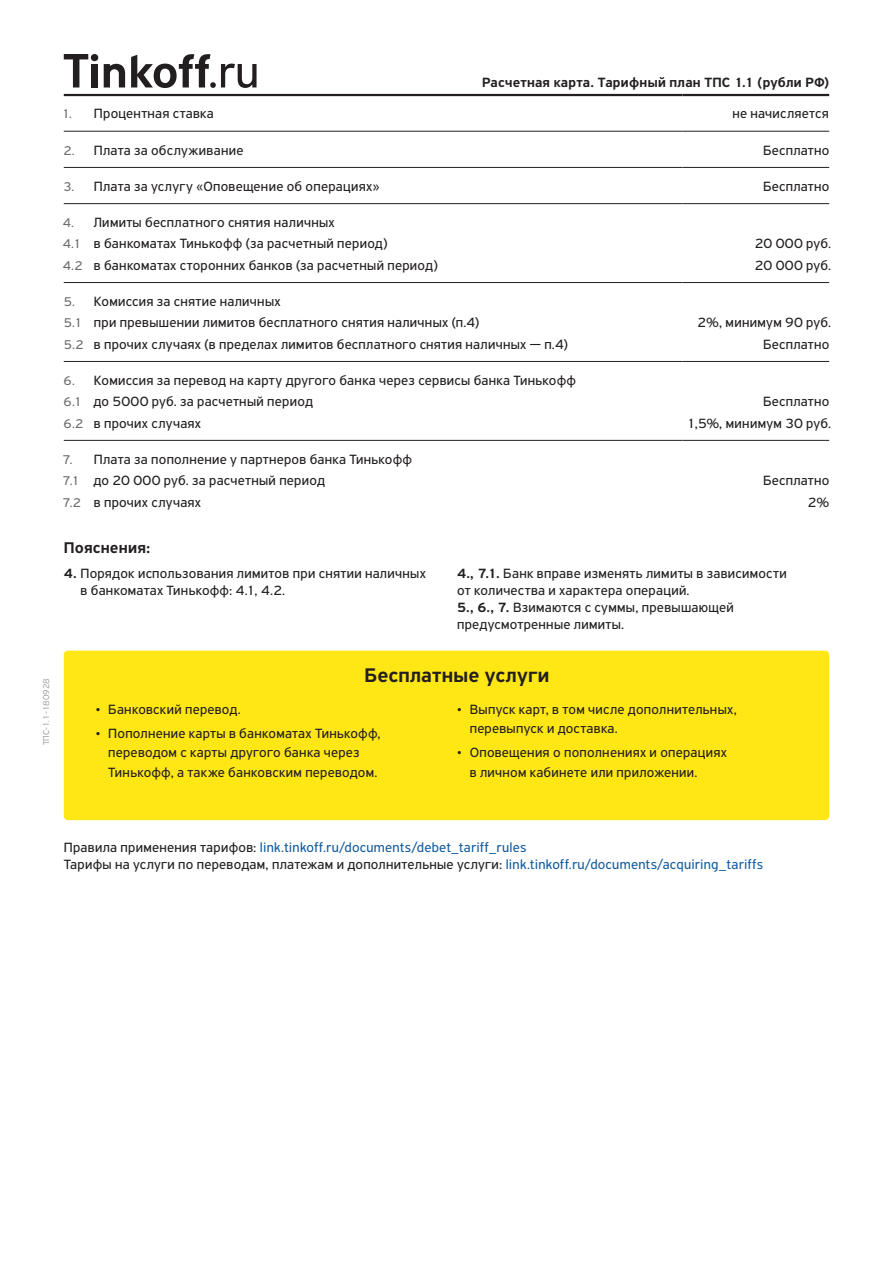
<style>
.page{position:relative;width:893px;height:1263px;background:#fff}
.page>*{position:absolute;margin:0;border:0;box-sizing:border-box;transform-origin:0 0}
.add_h1{font:500 21px "PF Highway Sans Pro";letter-spacing:.01em;color:#231f20}
.descr_h2{font:500 16.5px "PF Highway Sans Pro";letter-spacing:.01em;color:#231f20}
.bottom_links{font:14.25px/19.5px "PF Highway Sans Pro";letter-spacing:.02em;color:#231f20}
.descr_tab{font:14.25px/17.1px "PF Highway Sans Pro";letter-spacing:.02em;color:#231f20}
.right_cells{font:14.25px "PF Highway Sans Pro";letter-spacing:.015em;color:#231f20}
.bottom_links-2{font:14.25px "PF Highway Sans Pro";letter-spacing:.02em;color:#175d9e}
.right_cells-2{font:500 14.25px "PF Highway Sans Pro";letter-spacing:.015em;color:#231f20}
.kod{font:300 9px "PF Highway Sans Pro";color:#939598}
.s1{font-size:13.5px;color:#6c6d70}
.s2{font-weight:500}
.s3{color:#231f20}
.s4{color:#175d9e}
</style>
<div class="page">
<hr style="left:64px;top:440px;width:618px;height:1px;background:#231f20">
<hr style="left:682px;top:440px;width:147px;height:1px;background:#231f20">
<hr style="left:64px;top:203px;width:618px;height:1px;background:#231f20">
<hr style="left:682px;top:203px;width:147px;height:1px;background:#231f20">
<hr style="left:64px;top:167px;width:618px;height:1px;background:#231f20">
<hr style="left:682px;top:167px;width:147px;height:1px;background:#231f20">
<hr style="left:64px;top:282px;width:618px;height:1px;background:#231f20">
<hr style="left:682px;top:282px;width:147px;height:1px;background:#231f20">
<hr style="left:64px;top:361px;width:618px;height:1px;background:#231f20">
<hr style="left:682px;top:361px;width:147px;height:1px;background:#231f20">
<hr style="left:64px;top:94px;width:618px;height:2px;background:#231f20">
<hr style="left:682px;top:94px;width:147px;height:2px;background:#231f20">
<hr style="left:64px;top:131px;width:618px;height:1px;background:#231f20">
<hr style="left:682px;top:131px;width:147px;height:1px;background:#231f20">
<svg style="left:64px;top:54px;width:34px;height:33px"></svg>
<div style="left:91px;top:64px;width:7px;height:23px;background:#231f20"></div>
<svg style="left:104px;top:63px;width:21px;height:24px"></svg>
<svg style="left:131px;top:54px;width:126px;height:34px"></svg>
<div style="left:64px;top:651px;width:765px;height:169px;background:#ffe716;border-radius:4px"></div>
<p class="right_cells-2" style="left:482px;top:74px;width:349px">Расчетная карта. Тарифный план ТПС 1.1 (рубли РФ)</p>
<p class="bottom_links" style="left:62px;top:104px;width:154px"><span class="s1">1.</span> Процентная ставка</p>
<p class="right_cells" style="left:732px;top:105px;width:98px">не начисляется</p>
<p class="bottom_links" style="left:63px;top:140px;width:181px"><span class="s1">2.</span> Плата за обслуживание</p>
<p class="right_cells" style="left:763px;top:142px;width:68px">Бесплатно</p>
<p class="bottom_links" style="left:63px;top:176px;width:318px"><span class="s1">3.</span> Плата за услугу «Оповещение об операциях»</p>
<p class="right_cells" style="left:763px;top:178px;width:68px">Бесплатно</p>
<p class="bottom_links" style="left:63px;top:213px;width:273px"><span class="s1">4.</span> Лимиты бесплатного снятия наличных</p>
<p class="bottom_links" style="left:63px;top:234px;width:326px"><span class="s1">4.1</span> в банкоматах Тинькофф (за расчетный период)</p>
<p class="bottom_links" style="left:63px;top:255px;width:377px"><span class="s1">4.2</span> в банкоматах сторонних банков (за расчетный период)</p>
<p class="right_cells" style="left:755px;top:235px;width:78px">20 000 руб.</p>
<p class="right_cells" style="left:755px;top:257px;width:78px">20 000 руб.</p>
<p class="bottom_links" style="left:64px;top:291px;width:218px"><span class="s1">5.</span> Комиссия за снятие наличных</p>
<p class="bottom_links" style="left:64px;top:313px;width:417px"><span class="s1">5.1</span> при превышении лимитов бесплатного снятия наличных (п.4)</p>
<p class="bottom_links" style="left:64px;top:334px;width:506px"><span class="s1">5.2</span> в прочих случаях (в пределах лимитов бесплатного снятия наличных — п.4)</p>
<p class="bottom_links" style="left:64px;top:370px;width:514px"><span class="s1">6.</span> Комиссия за перевод на карту другого банка через сервисы банка Тинькофф</p>
<p class="bottom_links" style="left:64px;top:392px;width:251px"><span class="s1">6.1</span> до 5000 руб. за расчетный период</p>
<p class="bottom_links" style="left:64px;top:413px;width:139px"><span class="s1">6.2</span> в прочих случаях</p>
<p class="bottom_links" style="left:63px;top:449px;width:351px"><span class="s1">7.</span> Плата за пополнение у партнеров банка Тинькофф</p>
<p class="bottom_links" style="left:63px;top:471px;width:264px"><span class="s1">7.1</span> до 20 000 руб. за расчетный период</p>
<p class="bottom_links" style="left:63px;top:492px;width:140px"><span class="s1">7.2</span> в прочих случаях</p>
<p class="right_cells" style="left:697px;top:314px;width:135px">2%, минимум 90 руб.</p>
<p class="right_cells" style="left:763px;top:336px;width:68px">Бесплатно</p>
<p class="right_cells" style="left:763px;top:393px;width:68px">Бесплатно</p>
<p class="right_cells" style="left:687px;top:415px;width:146px">1,5%, минимум 30 руб.</p>
<p class="right_cells" style="left:763px;top:472px;width:68px">Бесплатно</p>
<p class="right_cells" style="left:808px;top:493px;width:23px">2%</p>
<p class="descr_h2" style="left:64px;top:537px;width:88px">Пояснения:</p>
<p class="descr_tab" style="left:81px;top:565px;width:347px;text-indent:-17px"><span class="s2">4.</span> Порядок использования лимитов при снятии наличных в банкоматах Тинькофф: 4.1, 4.2.</p>
<p class="descr_tab" style="left:457px;top:565px;width:331px"><span class="s2">4., 7.1.</span> Банк вправе изменять лимиты в зависимости от количества и характера операций.</p>
<p class="descr_tab" style="left:457px;top:599px;width:278px"><span class="s2">5., 6., 7.</span> Взимаются с суммы, превышающей предусмотренные лимиты.</p>
<p class="kod" style="left:41px;top:745px;width:68px;rotate:-90deg">ТПС-1.1-180928</p>
<p class="add_h1" style="left:365px;top:662px;width:186px">Бесплатные услуги</p>
<p class="bottom_links" style="left:96px;top:699px;width:147px">• Банковский перевод.</p>
<p class="bottom_links" style="left:108px;top:723px;width:274px;text-indent:-13px">• Пополнение карты в банкоматах Тинькофф, переводом с карты другого банка через<br>Тинькофф, а также банковским переводом.</p>
<p class="bottom_links" style="left:470px;top:699px;width:269px;text-indent:-13px">• Выпуск карт, в том числе дополнительных, перевыпуск и доставка.</p>
<p class="bottom_links" style="left:470px;top:743px;width:259px;text-indent:-13px">• Оповещения о пополнениях и операциях в личном кабинете или приложении.</p>
<p class="bottom_links-2" style="left:64px;top:839px;width:464px"><span class="s3">Правила применения тарифов:</span> link.tinkoff.ru/documents/debet_tariff_rules</p>
<p class="bottom_links" style="left:64px;top:855px;width:701px">Тарифы на услуги по переводам, платежам и дополнительные услуги: <span class="s4">link.tinkoff.ru/documents/acquiring_tariffs</span></p>
</div>
